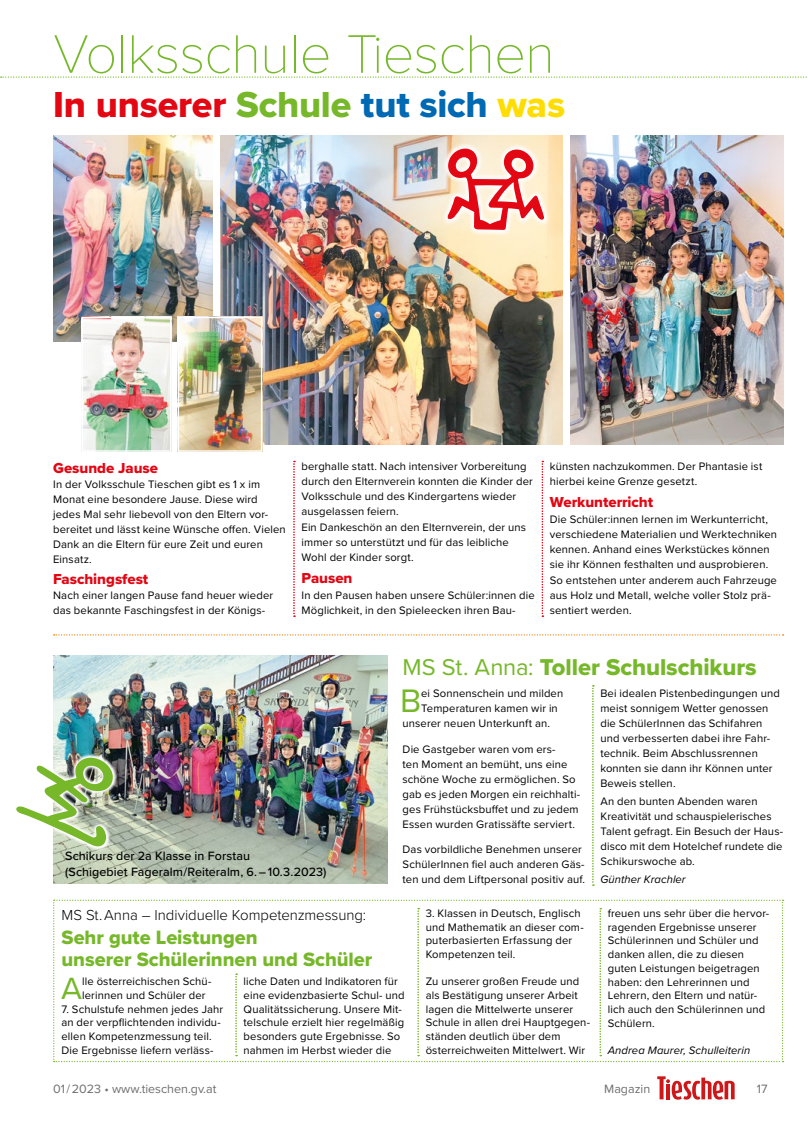
<style>
.page{position:relative;width:808px;height:1141px;background:#fff}
.page>*{position:absolute;margin:0;border:0;box-sizing:border-box;transform-origin:0 0}
.t1{font:100 56.25px "Proxima Nova T";letter-spacing:-.015em;color:#76b82a}
.t2{font:37.5px "Proxima Nova Extrabld";letter-spacing:-.005em;color:#e30613}
.t3{font:33.75px "Proxima Nova";color:#76b82a}
.t4{font:31.88px "Proxima Nova";color:#76b82a}
.t5{font:23.75px "Proxima Nova Extrabld";letter-spacing:-.005em;color:#76b82a}
.t6{font:20px/22.5px "Proxima Nova Extrabld";color:#76b82a}
.t7{font:15px "Proxima Nova Extrabld";color:#e30613}
.t8{font:300 15px "Proxima Nova";letter-spacing:-.005em;color:#000}
.t9{font:500 12.5px/16.2px "Proxima Nova";letter-spacing:.005em;color:#000}
.t10{font:12.5px "Proxima Nova";color:#706f6f}
.t11{font:11.25px/15px "Proxima Nova";letter-spacing:.01em;color:#000}
.t12{font:italic 11.25px "Proxima Nova";letter-spacing:.01em;color:#000}
.s1{color:#76b82a}
.s2{color:#0069b4}
.s3{color:#fd0}
.s4{font-family:"Proxima Nova"}
</style>
<div class="page">
<svg style="left:657px;top:1076px;width:78px;height:24px"></svg>
<svg style="left:54px;top:634px;width:729px;height:2px"></svg>
<svg style="left:1px;top:76px;width:806px;height:2px"></svg>
<svg style="left:293px;top:461px;width:2px;height:156px"></svg>
<svg style="left:542px;top:461px;width:1px;height:156px"></svg>
<img style="left:221px;top:136px;width:341px;height:309px">
<img style="left:53px;top:136px;width:160px;height:205px">
<img style="left:570px;top:136px;width:213px;height:309px">
<svg style="left:53px;top:900px;width:730px;height:162px"></svg>
<svg style="left:592px;top:685px;width:2px;height:201px"></svg>
<img style="left:53px;top:656px;width:335px;height:227px">
<img style="left:180px;top:319px;width:80px;height:131px">
<div style="left:178px;top:317px;width:84px;height:135px;border:1px solid #fff"></div>
<img style="left:83px;top:319px;width:86px;height:131px">
<div style="left:81px;top:317px;width:90px;height:135px;border:1px solid #fff"></div>
<svg style="left:441px;top:142px;width:109px;height:94px;background:#f9ebcf"></svg>
<svg style="left:448px;top:149px;width:96px;height:81px"></svg>
<svg style="left:53px;top:753px;width:65px;height:98px"></svg>
<svg style="left:16px;top:758px;width:97px;height:88px"></svg>
<h1 class="t1" style="left:53px;top:12px;width:503px">Volksschule Tieschen</h1>
<h2 class="t2" style="left:53px;top:76px;width:513px">In unserer <span class="s1">Schule</span> <span class="s2">tut sich</span> <span class="s3">was</span></h2>
<h3 class="t7" style="left:53px;top:457px;width:106px">Gesunde Jause</h3>
<p class="t11" style="left:53px;top:476px;width:234px">In der Volksschule Tieschen gibt es 1 x im Monat eine besondere Jause. Diese wird jedes Mal sehr liebevoll von den Eltern vor&shy;bereitet und lässt keine Wünsche offen. Vielen Dank an die Eltern für eure Zeit und euren Einsatz.</p>
<h3 class="t7" style="left:53px;top:568px;width:97px">Faschingsfest</h3>
<p class="t11" style="left:53px;top:588px;width:222px">Nach einer langen Pause fand heuer wieder das bekannte Faschingsfest in der Königs-</p>
<p class="t11" style="left:301px;top:458px;width:233px">berghalle statt. Nach intensiver Vorbereitung durch den Elternverein konnten die Kinder der Volksschule und des Kindergartens wieder ausgelassen feiern.</p>
<p class="t11" style="left:301px;top:519px;width:226px">Ein Dankeschön an den Elternverein, der uns immer so unterstützt und für das leibliche<br>Wohl der Kinder sorgt.</p>
<h3 class="t7" style="left:301px;top:567px;width:52px">Pausen</h3>
<p class="t11" style="left:301px;top:588px;width:235px">In den Pausen haben unsere Schüler:innen die<br>Möglichkeit, in den Spieleecken ihren Bau-</p>
<p class="t11" style="left:550px;top:458px;width:214px">künsten nachzukommen. Der Phantasie ist hierbei keine Grenze gesetzt.</p>
<h3 class="t7" style="left:550px;top:491px;width:105px">Werkunterricht</h3>
<p class="t11" style="left:550px;top:511px;width:229px">Die Schüler:innen lernen im Werkunterricht, verschiedene Materialien und Werktechniken kennen. Anhand eines Werkstückes können sie ihr Können festhalten und ausprobieren.</p>
<p class="t11" style="left:550px;top:573px;width:229px">So entstehen unter anderem auch Fahrzeuge aus Holz und Metall, welche voller Stolz prä&shy;sentiert werden.</p>
<p class="t9" style="left:65px;top:847px;width:263px">Schikurs der 2a Klasse in Forstau<br>(Schigebiet Fageralm/Reiteralm, 6. – 10.3.2023)</p>
<h3 class="t5" style="left:403px;top:650px;width:356px"><span class="s4">MS St. Anna:</span> Toller Schulschikurs</h3>
<h3 class="t3" style="left:400px;top:675px;width:23px">B</h3>
<p class="t11" style="left:421px;top:685px;width:144px">ei Sonnenschein und milden</p>
<p class="t11" style="left:600px;top:685px;width:181px">Bei idealen Pistenbedingungen und meist sonnigem Wetter genossen die SchülerInnen das Schifahren und verbesserten dabei ihre Fahr&shy;technik. Beim Abschlussrennen konnten sie dann ihr Können unter<br>Beweis stellen.</p>
<p class="t11" style="left:600px;top:793px;width:184px">An den bunten Abenden waren<br>Kreativität und schauspielerisches<br>Talent gefragt. Ein Besuch der Haus&shy;disco mit dem Hotelchef rundete die<br>Schikurswoche ab.</p>
<p class="t12" style="left:600px;top:871px;width:87px">Günther Krachler</p>
<p class="t11" style="left:421px;top:700px;width:138px">Temperaturen kamen wir in</p>
<p class="t11" style="left:403px;top:715px;width:149px">unserer neuen Unterkunft an.</p>
<p class="t11" style="left:403px;top:741px;width:179px">Die Gastgeber waren vom ers-<br>ten Moment an bemüht, uns eine schöne Woche zu ermöglichen. So gab es jeden Morgen ein reichhalti&shy;ges Frühstücksbuffet und zu jedem<br>Essen wurden Gratissäfte serviert.</p>
<p class="t11" style="left:403px;top:842px;width:184px">Das vorbildliche Benehmen unserer<br>SchülerInnen fiel auch anderen Gäs&shy;ten und dem Liftpersonal positiv auf.</p>
<h3 class="t8" style="left:61px;top:904px;width:306px">MS St. Anna – Individuelle Kompetenzmessung:</h3>
<h3 class="t6" style="left:61px;top:926px;width:312px">Sehr gute Leistungen<br>unserer Schülerinnen und Schüler</h3>
<h3 class="t4" style="left:61px;top:964px;width:22px">A</h3>
<p class="t11" style="left:82px;top:974px;width:131px;line-height:13.8px">lle österreichischen Schü&shy;lerinnen und Schüler der</p>
<p class="t11" style="left:61px;top:1001px;width:163px;line-height:13.8px">7. Schulstufe nehmen jedes Jahr an der verpflichtenden individu&shy;ellen Kompetenzmessung teil.<br>Die Ergebnisse liefern verläss-</p>
<p class="t11" style="left:244px;top:974px;width:163px;line-height:13.8px">liche Daten und Indikatoren für eine evidenzbasierte Schul- und<br>Qualitätssicherung. Unsere Mit&shy;telschule erzielt hier regelmäßig besonders gute Ergebnisse. So nahmen im Herbst wieder die</p>
<p class="t11" style="left:426px;top:906px;width:160px;line-height:13.8px">3. Klassen in Deutsch, Englisch und Mathematik an dieser com&shy;puterbasierten Erfassung der<br>Kompetenzen teil.</p>
<p class="t11" style="left:426px;top:974px;width:166px;line-height:13.8px">Zu unserer großen Freude und als Bestätigung unserer Arbeit lagen die Mittelwerte unserer<br>Schule in allen drei Hauptgegen&shy;ständen deutlich über dem österreichweiten Mittelwert. Wir</p>
<p class="t11" style="left:608px;top:906px;width:163px;line-height:13.8px">freuen uns sehr über die hervor&shy;ragenden Ergebnisse unserer<br>Schülerinnen und Schüler und danken allen, die zu diesen guten Leistungen beigetragen haben: den Lehrerinnen und<br>Lehrern, den Eltern und natür&shy;lich auch den Schülerinnen und<br>Schülern.</p>
<p class="t12" style="left:608px;top:1042px;width:144px">Andrea Maurer, Schulleiterin</p>
<p class="t10" style="left:53px;top:1079px;width:165px">01 / 2023 • www.tieschen.gv.at</p>
<p class="t10" style="left:604px;top:1079px;width:48px">Magazin</p>
<p class="t10" style="left:757px;top:1079px;width:12px">17</p>
</div>
